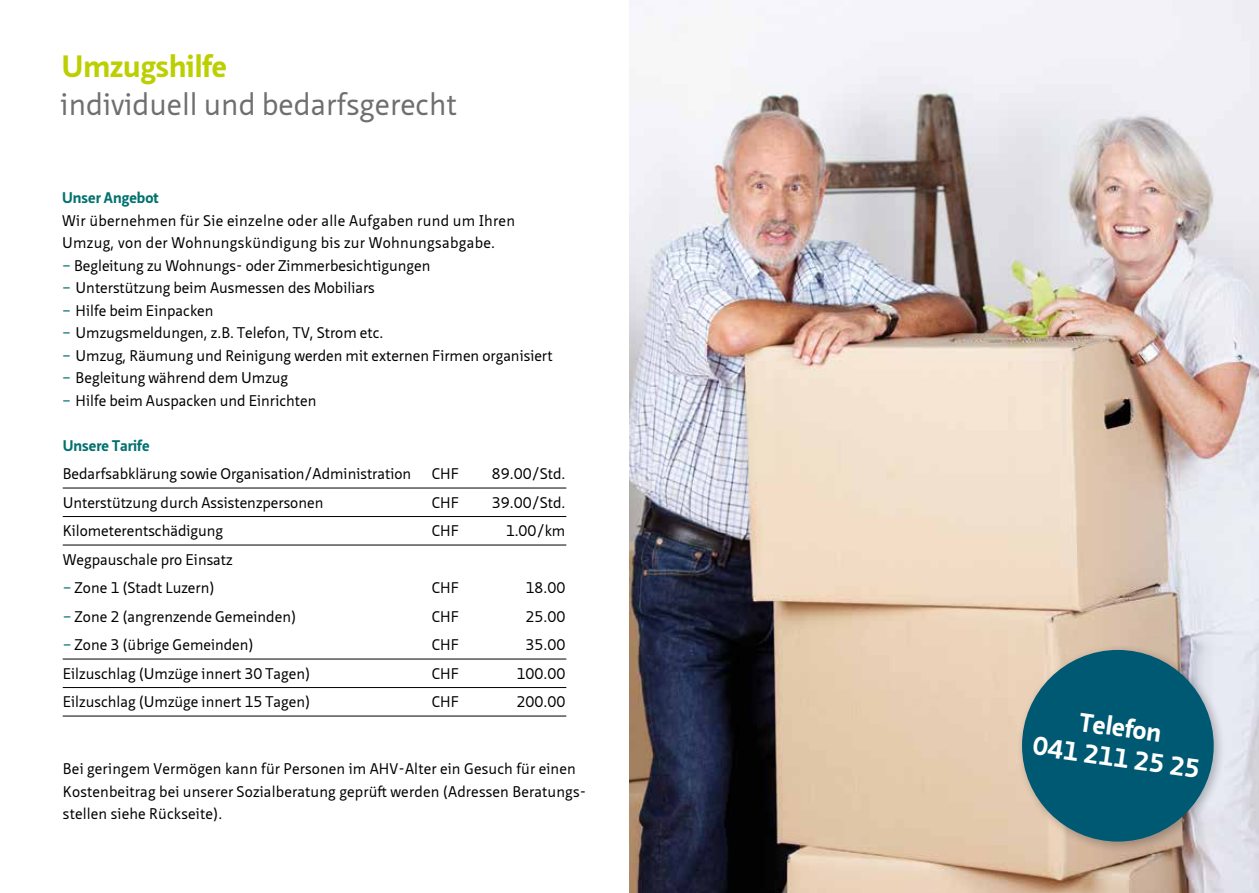
<style>
.page{position:relative;width:1259px;height:893px;background:#fff}
.page>*{position:absolute;margin:0;border:0;box-sizing:border-box;transform-origin:0 0}
.t1{font:30px "Neue Sans Pro";color:#706f6f}
.t2{font:700 30px "Neue Sans Pro";color:#bccf00}
.t3{font:700 25.5px/30px "Neue Sans Pro";color:#fff;text-align:center}
.t4{font:15px/22.5px "Neue Sans Pro";color:#000}
.t5{font:15px/22.5px "Neue Sans Pro";letter-spacing:.02em;color:#000}
.t6{font:700 15px "Neue Sans Pro";color:#007270}
.s1{color:#007270}
</style>
<div class="page">
<img style="left:629px;top:0;width:630px;height:893px">
<hr style="left:63px;top:488px;width:503px;height:1px;background:#000">
<hr style="left:63px;top:516px;width:503px;height:1px;background:#000">
<hr style="left:63px;top:545px;width:503px;height:1px;background:#000">
<hr style="left:63px;top:659px;width:503px;height:1px;background:#000">
<hr style="left:63px;top:687px;width:503px;height:1px;background:#000">
<hr style="left:63px;top:716px;width:503px;height:1px;background:#000">
<div style="left:1015px;top:644px;width:211px;height:210px;background:#000;opacity:.25"></div>
<div style="left:1022px;top:650px;width:191px;height:192px;background:#005972;border-radius:50%"></div>
<h1 class="t2" style="left:62px;top:47px;width:167px">Umzugshilfe</h1>
<h1 class="t1" style="left:61px;top:84px;width:398px">individuell und bedarfsgerecht</h1>
<p class="t6" style="left:62px;top:188px;width:98px">Unser Angebot</p>
<p class="t5" style="left:62px;top:209px;width:454px">Wir übernehmen für Sie einzelne oder alle Aufgaben rund um Ihren<br>Umzug, von der Wohnungskündigung bis zur Wohnungsabgabe.</p>
<p class="t4" style="left:62px;top:254px;width:370px"><span class="s1">–</span> Begleitung zu Wohnungs- oder Zimmerbesichtigungen</p>
<p class="t4" style="left:62px;top:277px;width:314px"><span class="s1">–</span> Unterstützung beim Ausmessen des Mobiliars</p>
<p class="t4" style="left:62px;top:299px;width:153px"><span class="s1">–</span> Hilfe beim Einpacken</p>
<p class="t4" style="left:62px;top:322px;width:323px"><span class="s1">–</span> Umzugsmeldungen, z.B. Telefon, TV, Strom etc.</p>
<p class="t4" style="left:62px;top:344px;width:492px"><span class="s1">–</span> Umzug, Räumung und Reinigung werden mit externen Firmen organisiert</p>
<p class="t4" style="left:62px;top:367px;width:228px"><span class="s1">–</span> Begleitung während dem Umzug</p>
<p class="t4" style="left:62px;top:389px;width:256px"><span class="s1">–</span> Hilfe beim Auspacken und Einrichten</p>
<p class="t6" style="left:63px;top:436px;width:88px">Unsere Tarife</p>
<p class="t4" style="left:63px;top:463px;width:350px">Bedarfsabklärung sowie Organisation/Administration</p>
<p class="t4" style="left:432px;top:463px;width:29px">CHF</p>
<p class="t4" style="left:492px;top:463px;width:75px">89.00/Std.</p>
<p class="t4" style="left:63px;top:491px;width:262px">Unterstützung durch Assistenzpersonen</p>
<p class="t4" style="left:432px;top:491px;width:29px">CHF</p>
<p class="t4" style="left:492px;top:491px;width:75px">39.00/Std.</p>
<p class="t4" style="left:63px;top:520px;width:162px">Kilometerentschädigung</p>
<p class="t4" style="left:432px;top:520px;width:29px">CHF</p>
<p class="t4" style="left:506px;top:520px;width:61px">1.00/km</p>
<p class="t4" style="left:63px;top:548px;width:171px">Wegpauschale pro Einsatz</p>
<p class="t4" style="left:63px;top:577px;width:153px"><span class="s1">–</span> Zone 1 (Stadt Luzern)</p>
<p class="t4" style="left:432px;top:577px;width:29px">CHF</p>
<p class="t4" style="left:525px;top:577px;width:41px">18.00</p>
<p class="t4" style="left:63px;top:605px;width:235px"><span class="s1">–</span> Zone 2 (angrenzende Gemeinden)</p>
<p class="t4" style="left:432px;top:605px;width:29px">CHF</p>
<p class="t4" style="left:525px;top:605px;width:41px">25.00</p>
<p class="t4" style="left:63px;top:634px;width:192px"><span class="s1">–</span> Zone 3 (übrige Gemeinden)</p>
<p class="t4" style="left:432px;top:634px;width:29px">CHF</p>
<p class="t4" style="left:525px;top:634px;width:41px">35.00</p>
<p class="t4" style="left:63px;top:662px;width:249px">Eilzuschlag (Umzüge innert 30 Tagen)</p>
<p class="t4" style="left:432px;top:662px;width:29px">CHF</p>
<p class="t4" style="left:516px;top:662px;width:50px">100.00</p>
<p class="t4" style="left:63px;top:691px;width:249px">Eilzuschlag (Umzüge innert 15 Tagen)</p>
<p class="t4" style="left:432px;top:691px;width:29px">CHF</p>
<p class="t4" style="left:516px;top:691px;width:50px">200.00</p>
<p class="t4" style="left:63px;top:757px;width:525px">Bei geringem Vermögen kann für Personen im AHV-Alter ein Gesuch für einen<br>Kostenbeitrag bei unserer Sozialberatung geprüft werden (Adressen Beratungs&shy;stellen siehe Rückseite).</p>
<h2 class="t3" style="left:1039px;top:701px;width:170px;rotate:8deg">Telefon<br>041 211 25 25</h2>
</div>
